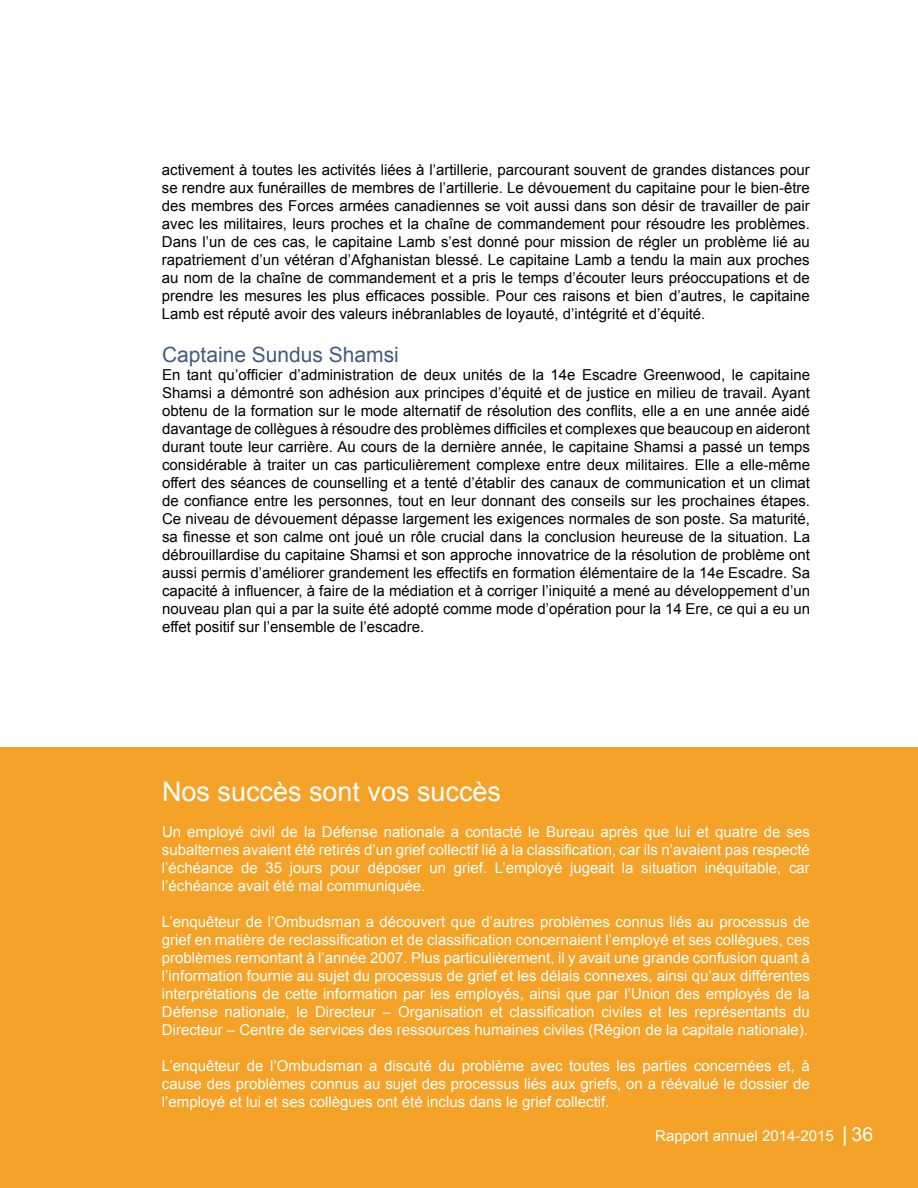
<style>
.page{position:relative;width:918px;height:1188px;background:#fff}
.page>*{position:absolute;margin:0;border:0;box-sizing:border-box;transform-origin:0 0}
.t1{font:27px "Arial";color:#fff}
.t2{font:21px "Arial";color:#435a81}
.t3{font:15px/18px "Arial";color:#000;text-align:justify}
.t4{font:15px/18px "Arial";color:#fff;text-align:justify}
.s1{font-size:21px}
.s2{font-size:19.5px}
</style>
<div class="page">
<div style="left:0;top:747px;width:918px;height:441px;background:#f4a228"></div>
<p class="t3" style="left:162px;top:161px;width:650px">activement à toutes les activités liées à l’artillerie, parcourant souvent de grandes distances pour se rendre aux funérailles de membres de l’artillerie. Le dévouement du capitaine pour le bien-être des membres des Forces armées canadiennes se voit aussi dans son désir de travailler de pair avec les militaires, leurs proches et la chaîne de commandement pour résoudre les problèmes.<br>Dans l’un de ces cas, le capitaine Lamb s’est donné pour mission de régler un problème lié au rapatriement d’un vétéran d’Afghanistan blessé. Le capitaine Lamb a tendu la main aux proches au nom de la chaîne de commandement et a pris le temps d’écouter leurs préoccupations et de prendre les mesures les plus efficaces possible. Pour ces raisons et bien d’autres, le capitaine Lamb est réputé avoir des valeurs inébranlables de loyauté, d’intégrité et d’équité.</p>
<h2 class="t2" style="left:162px;top:341px;width:238px">Captaine Sundus Shamsi</h2>
<p class="t3" style="left:162px;top:366px;width:650px">En tant qu’officier d’administration de deux unités de la 14e Escadre Greenwood, le capitaine Shamsi a démontré son adhésion aux principes d’équité et de justice en milieu de travail. Ayant obtenu de la formation sur le mode alternatif de résolution des conflits, elle a en une année aidé davantage de collègues à résoudre des problèmes difficiles et complexes que beaucoup en aideront durant toute leur carrière. Au cours de la dernière année, le capitaine Shamsi a passé un temps considérable à traiter un cas particulièrement complexe entre deux militaires. Elle a elle-même offert des séances de counselling et a tenté d’établir des canaux de communication et un climat de confiance entre les personnes, tout en leur donnant des conseils sur les prochaines étapes.<br>Ce niveau de dévouement dépasse largement les exigences normales de son poste. Sa maturité, sa finesse et son calme ont joué un rôle crucial dans la conclusion heureuse de la situation. La débrouillardise du capitaine Shamsi et son approche innovatrice de la résolution de problème ont aussi permis d’améliorer grandement les effectifs en formation élémentaire de la 14e Escadre. Sa capacité à influencer, à faire de la médiation et à corriger l’iniquité a mené au développement d’un nouveau plan qui a par la suite été adopté comme mode d’opération pour la 14 Ere, ce qui a eu un effet positif sur l’ensemble de l’escadre.</p>
<h1 class="t1" style="left:162px;top:774px;width:341px">Nos succès sont vos succès</h1>
<p class="t4" style="left:162px;top:823px;width:650px">Un employé civil de la Défense nationale a contacté le Bureau après que lui et quatre de ses subalternes avaient été retirés d’un grief collectif lié à la classification, car ils n’avaient pas respecté l’échéance de 35 jours pour déposer un grief. L’employé jugeait la situation inéquitable, car l’échéance avait été mal communiquée.</p>
<p class="t4" style="left:162px;top:913px;width:650px">L’enquêteur de l’Ombudsman a découvert que d’autres problèmes connus liés au processus de grief en matière de reclassification et de classification concernaient l’employé et ses collègues, ces problèmes remontant à l’année 2007. Plus particulièrement, il y avait une grande confusion quant à l’information fournie au sujet du processus de grief et les délais connexes, ainsi qu’aux différentes interprétations de cette information par les employés, ainsi que par l’Union des employés de la Défense nationale, le Directeur – Organisation et classification civiles et les représentants du Directeur – Centre de services des ressources humaines civiles (Région de la capitale nationale).</p>
<p class="t4" style="left:162px;top:1057px;width:649px">L’enquêteur de l’Ombudsman a discuté du problème avec toutes les parties concernées et, à cause des problèmes connus au sujet des processus liés aux griefs, on a réévalué le dossier de l’employé et lui et ses collègues ont été inclus dans le grief collectif.</p>
<p class="t4" style="left:655px;top:1126px;width:220px">Rapport annuel 2014-2015 <span class="s1">|</span> <span class="s2">36</span></p>
</div>
